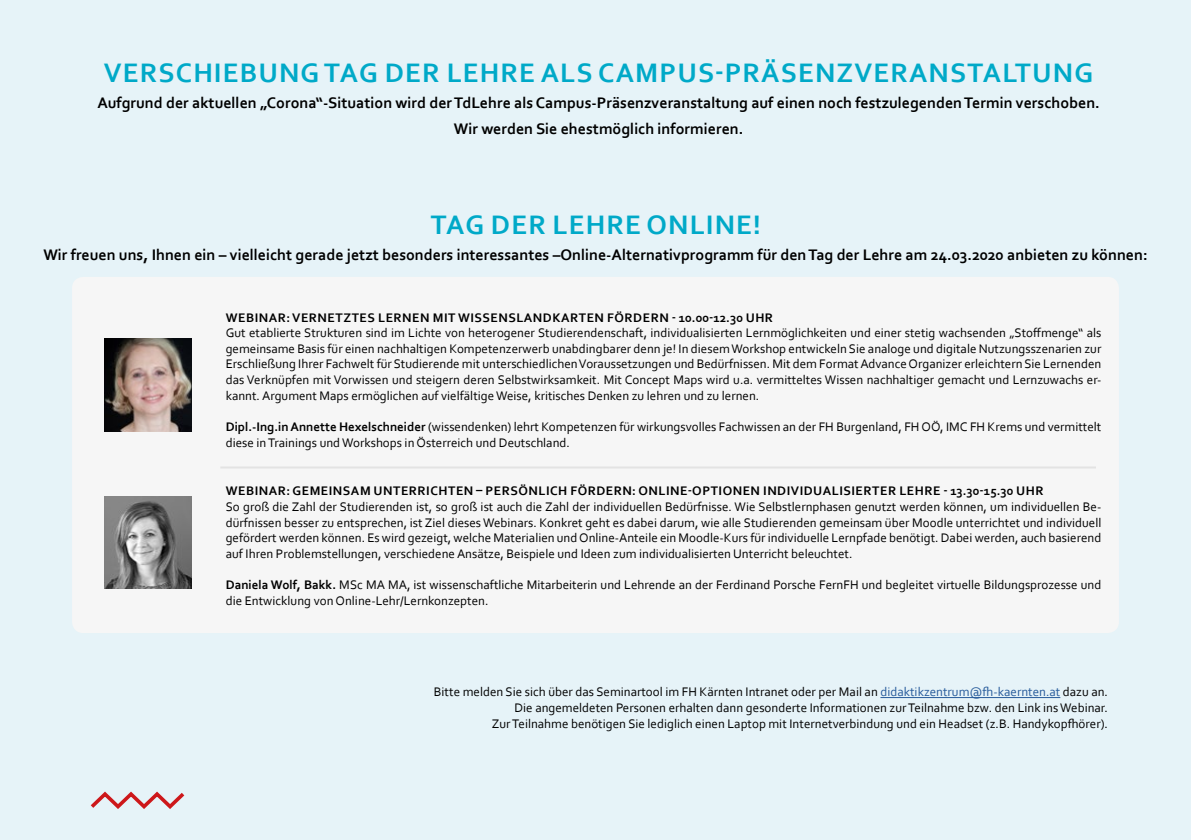
<style>
.page{position:relative;width:1191px;height:840px;background:#fff}
.page>*{position:absolute;margin:0;border:0;box-sizing:border-box;transform-origin:0 0}
.t1{font:700 28px "Corbel";letter-spacing:.04em;color:#00a9c8}
.t2{font:700 16px/26px "Corbel";color:#000;text-align:center}
.t3{font:13px/15.6px "Corbel";color:#000;text-align:justify}
.t4{font:700 13px "Corbel";letter-spacing:.04em;color:#000}
.s1{font-weight:700}
.s2{color:#275b9b}
</style>
<div class="page">
<div style="left:0;top:0;width:1191px;height:839px;background:#e6f3f8"></div>
<div style="left:72px;top:277px;width:1047px;height:355px;background:#f6f6f6;border-radius:11px"></div>
<hr style="left:220px;top:466px;width:876px;height:2px;background:#e3e3e3">
<img style="left:105px;top:338px;width:87px;height:93px">
<img style="left:105px;top:496px;width:87px;height:92px">
<hr style="left:880px;top:696px;width:180px;height:1px;background:#275b9b">
<svg style="left:90px;top:791px;width:95px;height:18px"></svg>
<h1 class="t1" style="left:104px;top:55px;width:990px">VERSCHIEBUNG TAG DER LEHRE ALS CAMPUS-PRÄSENZVERANSTALTUNG</h1>
<p class="t2" style="left:97px;top:89px;width:1004px">Aufgrund der aktuellen „Corona“-Situation wird der TdLehre als Campus-Präsenzveranstaltung auf einen noch festzulegenden Termin verschoben.<br>Wir werden Sie ehestmöglich informieren.</p>
<h1 class="t1" style="left:431px;top:207px;width:332px">TAG DER LEHRE ONLINE!</h1>
<p class="t2" style="left:43px;top:241px;width:1105px">Wir freuen uns, Ihnen ein – vielleicht gerade jetzt besonders interessantes –Online-Alternativprogramm für den Tag der Lehre am 24.03.2020 anbieten zu können:</p>
<p class="t4" style="left:226px;top:309px;width:548px">WEBINAR: VERNETZTES LERNEN MIT WISSENSLANDKARTEN FÖRDERN - 10.00-12.30 UHR</p>
<p class="t3" style="left:226px;top:324px;width:877px">Gut etablierte Strukturen sind im Lichte von heterogener Studierendenschaft, individualisierten Lernmöglichkeiten und einer stetig wachsenden „Stoffmenge“ als gemeinsame Basis für einen nachhaltigen Kompetenzerwerb unabdingbarer denn je! In diesem Workshop entwickeln Sie analoge und digitale Nutzungsszenarien zur Erschließung Ihrer Fachwelt für Studierende mit unterschiedlichen Voraussetzungen und Bedürfnissen. Mit dem Format Advance Organizer erleichtern Sie Lernenden das Verknüpfen mit Vorwissen und steigern deren Selbstwirksamkeit. Mit Concept Maps wird u.a. vermitteltes Wissen nachhaltiger gemacht und Lernzuwachs er&shy;kannt. Argument Maps ermöglichen auf vielfä ltige Weise, kritisches Denken zu lehren und zu lernen.</p>
<p class="t3" style="left:226px;top:418px;width:877px"><span class="s1">Dipl.-Ing.in Annette Hexelschneider</span> (wissendenken) lehrt Kompetenzen für wirkungsvolles Fachwissen an der FH Burgenland, FH OÖ, IMC FH Krems und vermittelt diese in Trainings und Workshops in Österreich und Deutschland.</p>
<p class="t4" style="left:226px;top:482px;width:819px">WEBINAR: GEMEINSAM UNTERRICHTEN – PERSÖNLICH FÖRDERN: ONLINE-OPTIONEN INDIVIDUALISIERTER LEHRE - 13.30-15.30 UHR</p>
<p class="t3" style="left:226px;top:498px;width:877px">So groß die Zahl der Studierenden ist, so groß ist auch die Zahl der individuellen Bedürfnisse. Wie Selbstlernphasen genutzt werden können, um individuellen Be&shy;dürfnissen besser zu entsprechen, ist Ziel dieses Webinars. Konkret geht es dabei darum, wie alle Studierenden gemeinsam über Moodle unterrichtet und individuell gefördert werden können. Es wird gezeigt, welche Materialien und Online-Anteile ein Moodle-Kurs für individuelle Lernpfade benötigt. Dabei werden, auch basierend auf Ihren Problemstellungen, verschiedene Ansätze, Beispiele und Ideen zum individualisierten Unterricht beleuchtet.</p>
<p class="t3" style="left:226px;top:576px;width:877px"><span class="s1">Daniela Wolf, Bakk.</span> MSc MA MA, ist wissenschaftliche Mitarbeiterin und Lehrende an der Ferdinand Porsche FernFH und begleitet virtuelle Bildungsprozesse und die Entwicklung von Online-Lehr/Lernkonzepten.</p>
<p class="t3" style="left:434px;top:683px;width:675px;text-align:right">Bitte melden Sie sich über das Seminartool im FH Kärnten Intranet oder per Mail an <span class="s2">didaktikzentrum@fh-kaernten.at</span> dazu an.<br>Die angemeldeten Personen erhalten dann gesonderte Informationen zur Teilnahme bzw. den Link ins Webinar.<br>Zur Teilnahme benötigen Sie lediglich einen Laptop mit Internetverbindung und ein Headset (z.B. Handykopfhörer).</p>
</div>
